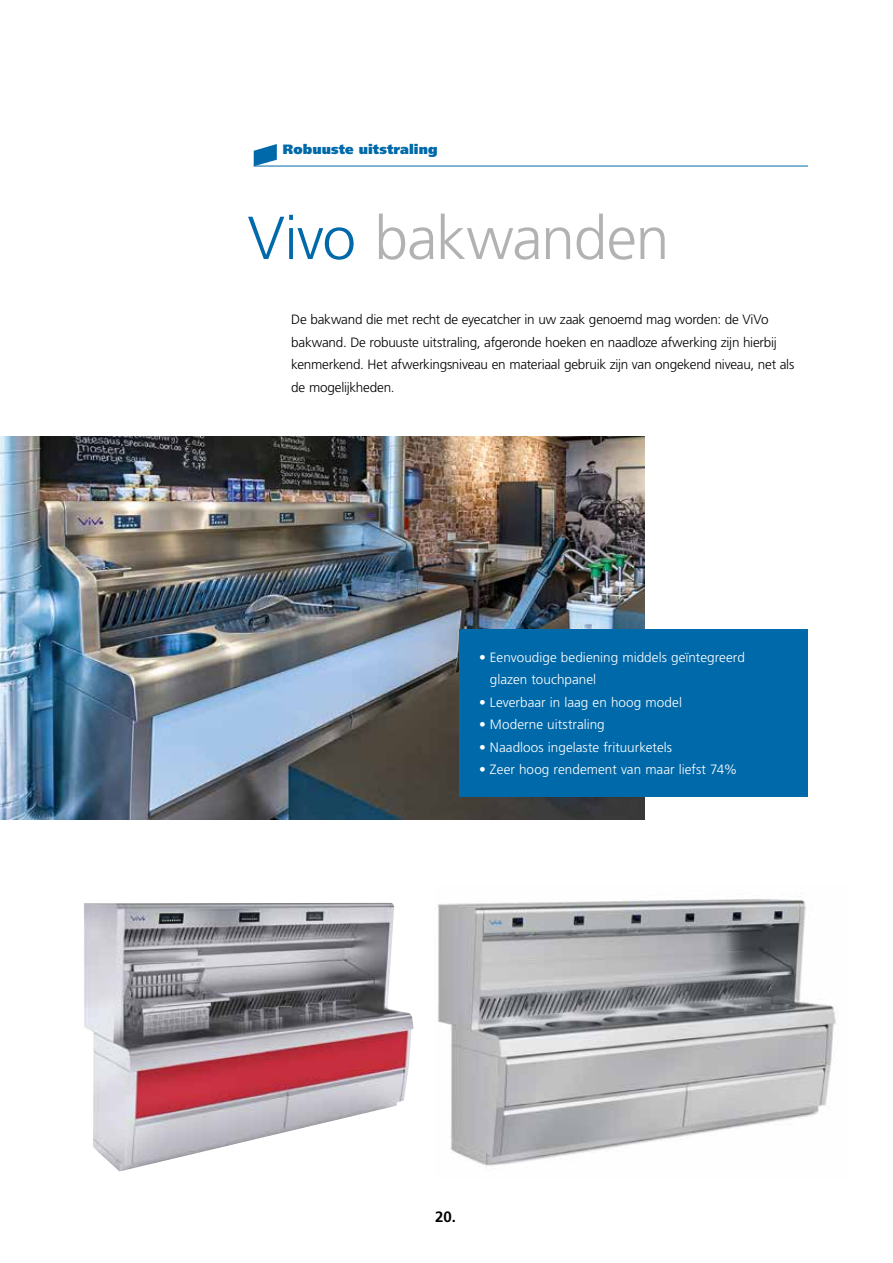
<style>
.page{position:relative;width:893px;height:1263px;background:#fff}
.page>*{position:absolute;margin:0;border:0;box-sizing:border-box;transform-origin:0 0}
.t1{font:300 60.45px "Frutiger";letter-spacing:-.02em;color:#b3b2b2}
.t2{font:700 15px "Frutiger";color:#000}
.t3{font:300 13.5px/22.5px "Frutiger";letter-spacing:-.02em;color:#000}
.t4{font:300 13.5px/22.5px "Frutiger";letter-spacing:.005em;color:#fff}
.t5{font:900 13.5px "Frutiger";letter-spacing:.01em;color:#0069a9}
.s1{color:#0069a9}
</style>
<div class="page">
<hr style="left:254px;top:166px;width:554px;height:1px;background:#0069a9">
<svg style="left:254px;top:144px;width:23px;height:22px"></svg>
<img style="left:83px;top:903px;width:331px;height:268px">
<img style="left:437px;top:896px;width:401px;height:272px">
<img style="left:0;top:436px;width:645px;height:383px">
<div style="left:459px;top:629px;width:349px;height:167px;background:#0069a9"></div>
<p class="t5" style="left:283px;top:141px;width:156px">Robuuste uitstraling</p>
<h1 class="t1" style="left:248px;top:204px;width:423px"><span class="s1">Vivo</span> bakwanden</h1>
<p class="t3" style="left:291px;top:308px;width:504px">De bakwand die met recht de eyecatcher in uw zaak genoemd mag worden: de ViVo bakwand. De robuuste uitstraling, afgeronde hoeken en naadloze afwerking zijn hierbij kenmerkend. Het afwerkingsniveau en materiaal gebruik zijn van ongekend niveau, net als de mogelijkheden.</p>
<p class="t4" style="left:490px;top:646px;width:256px;text-indent:-11px">• Eenvoudige bediening middels geïntegreerd glazen touchpanel</p>
<p class="t4" style="left:479px;top:691px;width:204px">• Leverbaar in laag en hoog model</p>
<p class="t4" style="left:479px;top:713px;width:127px">• Moderne uitstraling</p>
<p class="t4" style="left:479px;top:736px;width:194px">• Naadloos ingelaste frituurketels</p>
<p class="t4" style="left:479px;top:758px;width:260px">• Zeer hoog rendement van maar liefst 74%</p>
<p class="t2" style="left:435px;top:1208px;width:22px">20.</p>
</div>
